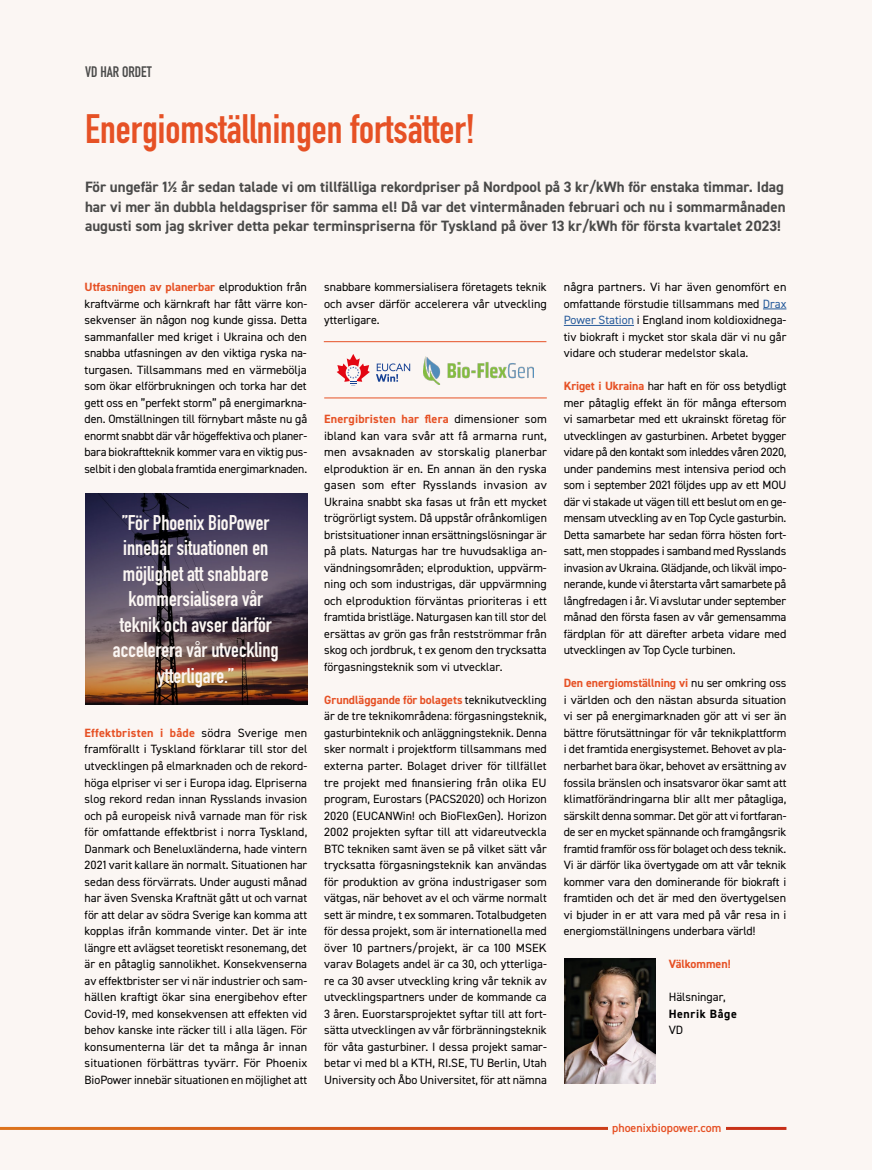
<style>
.page{position:relative;width:872px;height:1170px;background:#fff}
.page>*{position:absolute;margin:0;border:0;box-sizing:border-box;transform-origin:0 0}
.t1{font:700 40.5px "DIN Condensed";color:#e65125}
.t2{font:700 21px/25.5px "DIN Condensed";color:#fbf6f3;text-align:center}
.t3{font:700 15px/19.5px "DIN2014";color:#4a4a49;text-align:justify}
.t4{font:700 15px "DIN Condensed";color:#4a4a49}
.t5{font:12px/16.5px "DIN2014";color:#000;text-align:justify}
.t6{font:600 12px "DIN2014";color:#e65125}
.t7{font:700 12px "DIN2014";color:#e65125}
.t8{font:700 12px "DIN2014";letter-spacing:.05em;color:#000}
.s1{font-weight:700;color:#e65125}
.s2{color:#275b9b}
</style>
<div class="page">
<div style="left:0;top:0;width:872px;height:1169px;background:#fbf6f3"></div>
<hr style="left:0;top:1126px;width:786px;height:3px;background:#fff">
<div style="left:608px;top:1123px;width:117px;height:10px;background:#fbf6f3"></div>
<svg style="left:763px;top:308px;width:23px;height:1px"></svg>
<hr style="left:564px;top:325px;width:70px;height:1px;background:#275b9b">
<img style="left:564px;top:958px;width:92px;height:125px">
<img style="left:424px;top:357px;width:110px;height:28px">
<svg style="left:376px;top:363px;width:34px;height:19px"></svg>
<svg style="left:337px;top:355px;width:33px;height:29px"></svg>
<hr style="left:324px;top:341px;width:222px;height:1px;background:#e65125">
<hr style="left:324px;top:397px;width:223px;height:1px;background:#e65125">
<img style="left:85px;top:493px;width:222px;height:211px">
<p class="t4" style="left:85px;top:61px;width:68px">VD HAR ORDET</p>
<h1 class="t1" style="left:85px;top:101px;width:392px">Energiomställningen fortsätter!</h1>
<p class="t3" style="left:85px;top:177px;width:702px">För ungefär 1½ år sedan talade vi om tillfälliga rekordpriser på Nordpool på 3 kr/kWh för enstaka timmar. Idag har vi mer än dubbla heldagspriser för samma el! Då var det vintermånaden februari och nu i sommarmånaden augusti som jag skriver detta pekar terminspriserna för Tyskland på över 13 kr/kWh för första kvartalet 2023!</p>
<p class="t5" style="left:85px;top:278px;width:224px"><span class="s1">Utfasningen av planerbar</span> elproduktion från kraftvärme och kärnkraft har fått värre kon&shy;sekvenser än någon nog kunde gissa. Detta sammanfaller med kriget i Ukraina och den snabba utfasningen av den viktiga ryska na&shy;turgasen. Tillsammans med en värmebölja som ökar elförbrukningen och torka har det gett oss en ”perfekt storm” på energimarkna&shy;den. Omställningen till förnybart måste nu gå enormt snabbt där vår högeffektiva och planer&shy;bara biokraftteknik kommer vara en viktig pus&shy;selbit i den globala framtida energimarknaden.</p>
<h2 class="t2" style="left:113px;top:509px;width:167px">”För Phoenix BioPower innebär situationen en möjlighet att snabbare kommersialisera vår teknik och avser därför accelerera vår utveckling ytterligare.”</h2>
<p class="t5" style="left:85px;top:724px;width:224px"><span class="s1">Effektbristen i både</span> södra Sverige men framförallt i Tyskland förklarar till stor del utvecklingen på elmarknaden och de rekord&shy;höga elpriser vi ser i Europa idag. Elpriserna slog rekord redan innan Rysslands invasion och på europeisk nivå varnade man för risk för omfattande effektbrist i norra Tyskland, Danmark och Beneluxländerna, hade vintern 2021 varit kallare än normalt. Situationen har sedan dess förvärrats. Under augusti månad har även Svenska Kraftnät gått ut och varnat för att delar av södra Sverige kan komma att kopplas ifrån kommande vinter. Det är inte längre ett avlägset teoretiskt resonemang, det är en påtaglig sannolikhet. Konsekvenserna av effektbrister ser vi när industrier och sam&shy;hällen kraftigt ökar sina energibehov efter Covid-19, med konsekvensen att effekten vid behov kanske inte räcker till i alla lägen. För konsumenterna lär det ta många år innan situationen förbättras tyvärr. För Phoenix BioPower innebär situationen en möjlighet att</p>
<p class="t5" style="left:324px;top:278px;width:224px">snabbare kommersialisera företagets teknik och avser därför accelerera vår utveckling ytterligare.</p>
<p class="t5" style="left:324px;top:410px;width:224px"><span class="s1">Energibristen har flera</span> dimensioner som ibland kan vara svår att få armarna runt, men avsaknaden av storskalig planerbar elproduktion är en. En annan än den ryska gasen som efter Rysslands invasion av Ukraina snabbt ska fasas ut från ett mycket trögrörligt system. Då uppstår ofrånkomligen bristsituationer innan ersättningslösningar är på plats. Naturgas har tre huvudsakliga an&shy;vändningsområden; elproduktion, uppvärm&shy;ning och som industrigas, där uppvärmning och elproduktion förväntas prioriteras i ett framtida bristläge. Naturgasen kan till stor del ersättas av grön gas från restströmmar från skog och jordbruk, t ex genom den trycksatta förgasningsteknik som vi utvecklar.</p>
<p class="t5" style="left:324px;top:691px;width:224px"><span class="s1">Grundläggande för bolagets</span> teknikutveckling är de tre teknikområdena: förgasningsteknik, gasturbinteknik och anläggningsteknik. Denna sker normalt i projektform tillsammans med externa parter. Bolaget driver för tillfället tre projekt med finansiering från olika EU program, Eurostars (PACS2020) och Horizon 2020 (EUCANWin! och BioFlexGen). Horizon 2002 projekten syftar till att vidareutveckla BTC tekniken samt även se på vilket sätt vår trycksatta förgasningsteknik kan användas för produktion av gröna industrigaser som vätgas, när behovet av el och värme normalt sett är mindre, t ex sommaren. Totalbudgeten för dessa projekt, som är internationella med över 10 partners/projekt, är ca 100 MSEK varav Bolagets andel är ca 30, och ytterliga&shy;re ca 30 avser utveckling kring vår teknik av utvecklingspartners under de kommande ca 3 åren. Euorstarsprojektet syftar till att fort&shy;sätta utvecklingen av vår förbränningsteknik för våta gasturbiner. I dessa projekt samar&shy;betar vi med bl a KTH, RI.SE, TU Berlin, Utah University och Åbo Universitet, för att nämna</p>
<p class="t5" style="left:564px;top:278px;width:224px">några partners. Vi har även genomfört en omfattande förstudie tillsammans med <span class="s2">Drax Power Station</span> i England inom koldioxidnega&shy;tiv biokraft i mycket stor skala där vi nu går vidare och studerar medelstor skala.</p>
<p class="t5" style="left:564px;top:377px;width:224px"><span class="s1">Kriget i Ukraina</span> har haft en för oss betydligt mer påtaglig effekt än för många eftersom vi samarbetar med ett ukrainskt företag för utvecklingen av gasturbinen. Arbetet bygger vidare på den kontakt som inleddes våren 2020, under pandemins mest intensiva period och som i september 2021 följdes upp av ett MOU där vi stakade ut vägen till ett beslut om en ge&shy;mensam utveckling av en Top Cycle gasturbin.<br>Detta samarbete har sedan förra hösten fort&shy;satt, men stoppades i samband med Rysslands invasion av Ukraina. Glädjande, och likväl impo&shy;nerande, kunde vi återstarta vårt samarbete på långfredagen i år. Vi avslutar under september månad den första fasen av vår gemensamma färdplan för att därefter arbeta vidare med utvecklingen av Top Cycle turbinen.</p>
<p class="t5" style="left:564px;top:674px;width:224px"><span class="s1">Den energiomställning vi</span> nu ser omkring oss i världen och den nästan absurda situation vi ser på energimarknaden gör att vi ser än bättre förutsättningar för vår teknikplattform i det framtida energisystemet. Behovet av pla&shy;nerbarhet bara ökar, behovet av ersättning av fossila bränslen och insatsvaror ökar samt att klimatförändringarna blir allt mer påtagliga, särskilt denna sommar. Det gör att vi fortfaran&shy;de ser en mycket spännande och framgångsrik framtid framför oss för bolaget och dess teknik.<br>Vi är därför lika övertygade om att vår teknik kommer vara den dominerande för biokraft i framtiden och det är med den övertygelsen vi bjuder in er att vara med på vår resa in i energiomställningens underbara värld!</p>
<p class="t7" style="left:668px;top:955px;width:64px">Välkommen!</p>
<p class="t5" style="left:668px;top:988px;width:58px">Hälsningar,</p>
<p class="t8" style="left:668px;top:1005px;width:70px">Henrik Båge</p>
<p class="t5" style="left:668px;top:1021px;width:16px">VD</p>
<p class="t6" style="left:612px;top:1119px;width:111px">phoenixbiopower.com</p>
</div>
